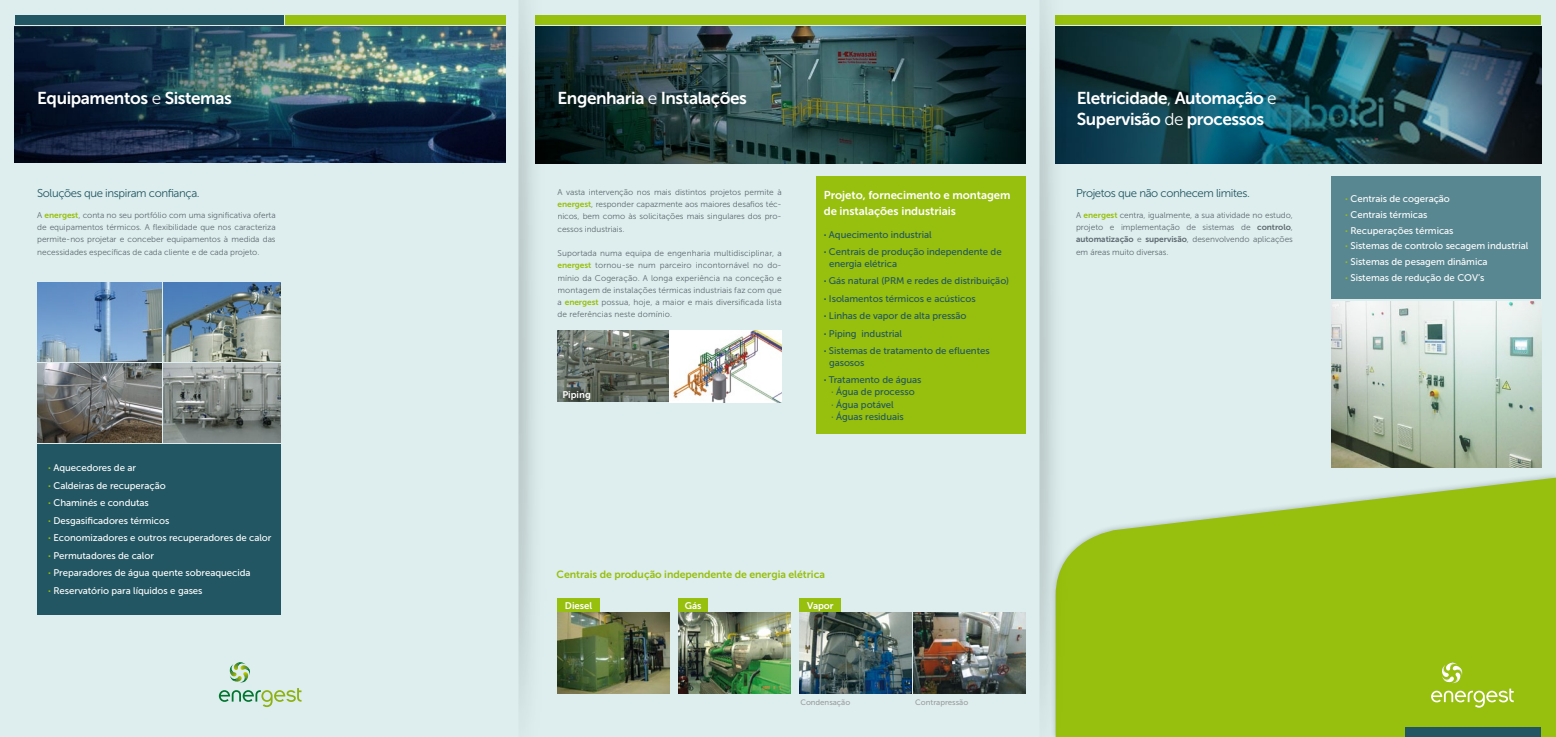
<style>
.page{position:relative;width:1556px;height:737px;background:#fff}
.page>*{position:absolute;margin:0;border:0;box-sizing:border-box;transform-origin:0 0}
.t1{font:17.15px/20.6px "Museo Sans 700";letter-spacing:-.025em;color:#fff}
.t2{font:11.38px "Museo Sans 300";letter-spacing:-.035em;color:#215662}
.t3{font:11.38px/15.8px "Museo Sans 700";letter-spacing:-.005em;color:#fff}
.t4{font:10.5px "Museo Sans 700";letter-spacing:-.005em;color:#97bf0d}
.t5{font:9.62px/17.5px "Museo Sans 500";letter-spacing:-.005em;color:#fff}
.t6{font:9.62px/17.5px "Museo Sans 500";letter-spacing:-.005em;color:#215662}
.t7{font:9.62px "Museo Sans 700";letter-spacing:-.005em;color:#fff}
.t8{font:8.31px/12.2px "Museo Sans 300";letter-spacing:-.005em;color:#5d6970;text-align:justify}
.t9{font:7.88px "Museo Sans 500";letter-spacing:-.005em;color:#9c9e9f}
.s1{font-family:"Museo Sans 300"}
.s2{font-family:"Museo Sans 700";color:#97bf0d}
.s3{font-family:"Museo Sans 700"}
.s4{font-family:"Museo Sans 900"}
.s5{font-family:"Museo Sans 900";color:#97bf0d}
</style>
<div class="page">
<div style="left:0;top:0;width:1555px;height:737px;background:#deeeee"></div>
<img style="left:1077px;top:26px;width:463px;height:137px">
<img style="left:557px;top:27px;width:468px;height:137px">
<img style="left:1331px;top:301px;width:209px;height:167px">
<svg style="left:1077px;top:477px;width:478px;height:260px;background:#9fc427"></svg>
<div style="left:1404px;top:727px;width:136px;height:10px;background:#215662"></div>
<img style="left:15px;top:27px;width:490px;height:136px">
<div style="left:285px;top:15px;width:220px;height:10px;background:#97bf0d"></div>
<div style="left:535px;top:15px;width:490px;height:10px;background:#97bf0d"></div>
<div style="left:816px;top:177px;width:209px;height:257px;background:#97bf0d"></div>
<div style="left:1055px;top:15px;width:485px;height:10px;background:#97bf0d"></div>
<div style="left:15px;top:15px;width:268px;height:10px;background:#215662"></div>
<div style="left:37px;top:444px;width:244px;height:170px;background:#215662"></div>
<img style="left:557px;top:331px;width:112px;height:71px">
<div style="left:557px;top:598px;width:43px;height:19px;background:#97bf0d"></div>
<img style="left:557px;top:612px;width:112px;height:81px">
<div style="left:678px;top:598px;width:29px;height:19px;background:#97bf0d"></div>
<img style="left:678px;top:612px;width:112px;height:81px">
<div style="left:799px;top:598px;width:42px;height:19px;background:#97bf0d"></div>
<img style="left:799px;top:612px;width:112px;height:81px">
<img style="left:913px;top:612px;width:112px;height:81px">
<div style="left:1331px;top:176px;width:209px;height:123px;background:#598791"></div>
<img style="left:37px;top:282px;width:124px;height:79px">
<img style="left:37px;top:363px;width:124px;height:79px">
<img style="left:163px;top:282px;width:118px;height:79px">
<img style="left:163px;top:363px;width:118px;height:79px">
<img style="left:669px;top:331px;width:112px;height:71px">
<svg style="left:1430px;top:662px;width:83px;height:45px;background:#a6c831"></svg>
<svg style="left:229px;top:662px;width:21px;height:20px"></svg>
<svg style="left:219px;top:688px;width:82px;height:19px"></svg>
<img style="left:518px;top:0;width:39px;height:710px">
<img style="left:1039px;top:0;width:38px;height:737px">
<h1 class="t1" style="left:37px;top:88px;width:196px">Equipamentos <span class="s1">e</span> Sistemas</h1>
<h1 class="t1" style="left:557px;top:88px;width:191px">Engenharia <span class="s1">e</span> Instalações</h1>
<h1 class="t1" style="left:1076px;top:88px;width:201px">Eletricidade<span class="s1">,</span> Automação <span class="s1">e<br></span>Supervisão <span class="s1">de</span> processos</h1>
<p class="t8" style="left:557px;top:186px;width:226px">A vasta intervenção nos mais distintos projetos permite à <span class="s2">energest</span>, responder capazmente aos maiores desafios téc&shy;nicos, bem como às solicitações mais singulares dos pro&shy;cessos industriais.</p>
<p class="t8" style="left:557px;top:247px;width:226px">Suportada numa equipa de engenharia multidisciplinar, a <span class="s2">energest</span> tornou-se num parceiro incontornável no do&shy;mínio da Cogeração. A longa experiência na conceção e montagem de instalações térmicas industriais faz com que a <span class="s2">energest</span> possua, hoje, a maior e mais diversificada lista de referências neste domínio.</p>
<h2 class="t2" style="left:37px;top:187px;width:164px">Soluções que inspiram confiança.</h2>
<h2 class="t2" style="left:1075px;top:187px;width:175px">Projetos que não conhecem limites.</h2>
<p class="t8" style="left:37px;top:209px;width:240px">A <span class="s2">energest</span>, conta no seu portfólio com uma significativa oferta de equipamentos térmicos. A flexibilidade que nos caracteriza permite-nos projetar e conceber equipamentos à medida das necessidades específicas de cada cliente e de cada projeto.</p>
<h2 class="t3" style="left:823px;top:187px;width:188px">Projeto, fornecimento e montagem de instalações industriais</h2>
<p class="t8" style="left:1075px;top:209px;width:218px">A <span class="s2">energest</span> centra, igualmente, a sua atividade no estudo, projeto e implementação de sistemas de <span class="s3">controlo</span>, <span class="s3">automatização</span> e <span class="s3">supervisão</span>, desenvolvendo aplicações em áreas muito diversas.</p>
<p class="t6" style="left:823px;top:226px;width:179px"><span class="s4">·</span> Aquecimento industrial<br><span class="s4">·</span> Centrais de produção independente de</p>
<p class="t6" style="left:823px;top:255px;width:187px;text-indent:5px">energia elétrica<br><span class="s4">·</span> Gás natural (PRM e redes de distribuição) <span class="s4">·</span> Isolamentos térmicos e acústicos<br><span class="s4">·</span> Linhas de vapor de alta pressão<br><span class="s4">·</span> Piping industrial<br><span class="s4">·</span> Sistemas de tratamento de efluentes</p>
<p class="t6" style="left:823px;top:353px;width:99px;text-indent:5px">gasosos<br><span class="s4">·</span> Tratamento de águas</p>
<p class="t6" style="left:831px;top:386px;width:85px;line-height:12.2px">· Água de processo · Água potável<br>· Águas residuais</p>
<p class="t7" style="left:562px;top:389px;width:30px">Piping</p>
<p class="t5" style="left:48px;top:459px;width:225px"><span class="s5">·</span> Aquecedores de ar<br><span class="s5">·</span> Caldeiras de recuperação<br><span class="s5">·</span> Chaminés e condutas<br><span class="s5">·</span> Desgasificadores térmicos<br><span class="s5">·</span> Economizadores e outros recuperadores de calor <span class="s5">·</span> Permutadores de calor<br><span class="s5">·</span> Preparadores de água quente sobreaquecida<br><span class="s5">·</span> Reservatório para líquidos e gases</p>
<p class="t4" style="left:556px;top:568px;width:270px">Centrais de produção independente de energia elétrica</p>
<p class="t7" style="left:565px;top:600px;width:29px">Diesel</p>
<p class="t7" style="left:684px;top:600px;width:18px">Gás</p>
<p class="t7" style="left:807px;top:600px;width:28px">Vapor</p>
<p class="t9" style="left:800px;top:698px;width:51px">Condensação</p>
<p class="t9" style="left:915px;top:698px;width:54px">Contrapressão</p>
<p class="t5" style="left:1345px;top:191px;width:184px;line-height:15.8px"><span class="s5">·</span> Centrais de cogeração<br><span class="s5">·</span> Centrais térmicas<br><span class="s5">·</span> Recuperações térmicas<br><span class="s5">·</span> Sistemas de controlo secagem industrial <span class="s5">·</span> Sistemas de pesagem dinâmica<br><span class="s5">·</span> Sistemas de redução de COV’s</p>
</div>
